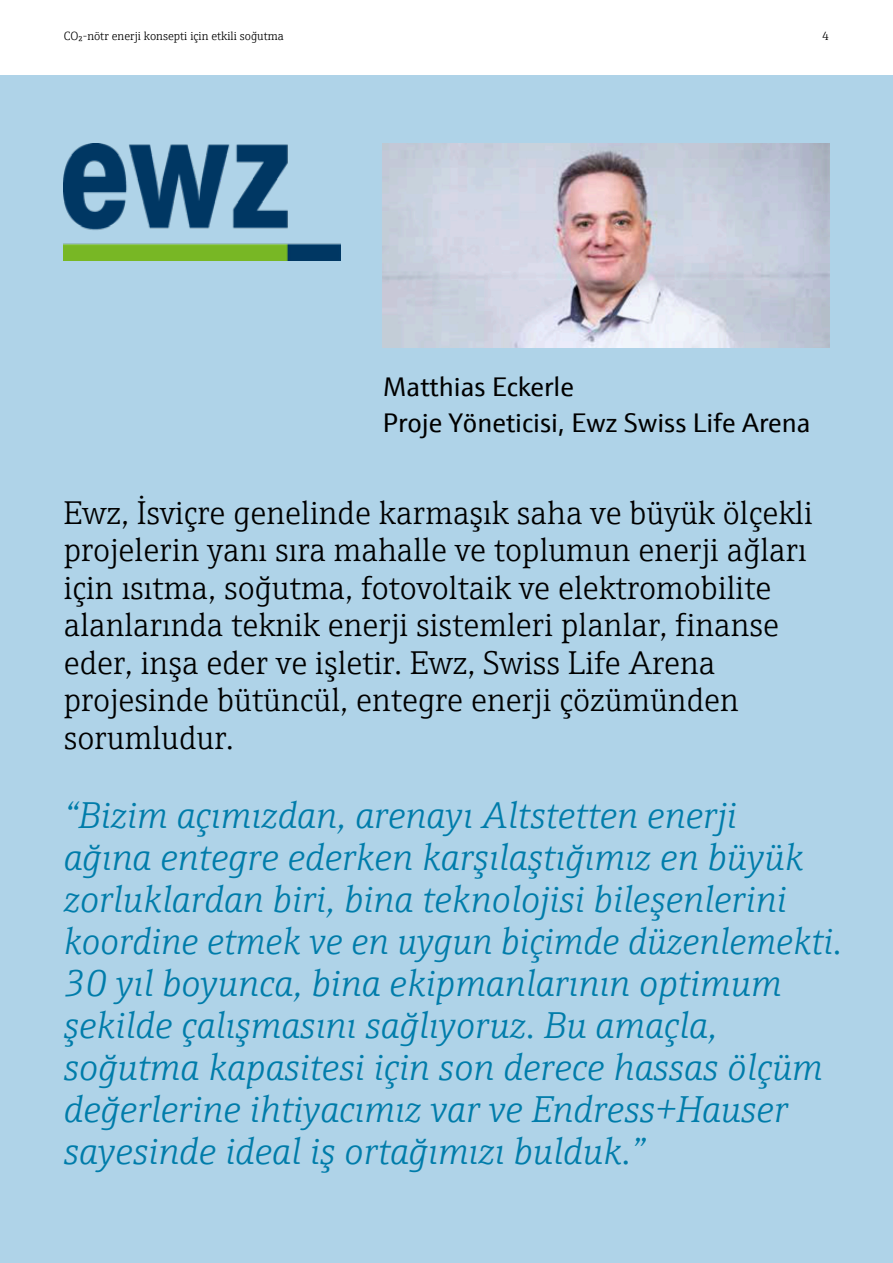
<style>
.page{position:relative;width:893px;height:1263px;background:#fff}
.page>*{position:absolute;margin:0;border:0;box-sizing:border-box;transform-origin:0 0}
.t1{font:italic 300 37.5px "E+H Serif";color:#007caa}
.t2{font:300 33px "E+H Serif";color:#000}
.t3{font:27px "E+H Sans";color:#000}
.t4{font:300 12px "E+H Serif";color:#000}
</style>
<div class="page">
<div style="left:0;top:75px;width:893px;height:1188px;background:#afd3e8"></div>
<img style="left:64px;top:144px;width:276px;height:116px">
<img style="left:383px;top:144px;width:446px;height:204px">
<p class="t4" style="left:64px;top:31px;width:222px">CO₂-nötr enerji konsepti için etkili soğutma</p>
<p class="t4" style="left:822px;top:31px;width:8px">4</p>
<p class="t3" style="left:383px;top:374px;width:193px">Matthias Eckerle</p>
<p class="t3" style="left:383px;top:410px;width:429px">Proje Yöneticisi, Ewz Swiss Life Arena</p>
<p class="t2" style="left:64px;top:497px;width:750px">Ewz, İsviçre genelinde karmaşık saha ve büyük ölçekli</p>
<p class="t2" style="left:64px;top:535px;width:744px">projelerin yanı sıra mahalle ve toplumun enerji ağları</p>
<p class="t2" style="left:64px;top:572px;width:709px">için ısıtma, soğutma, fotovoltaik ve elektromobilite</p>
<p class="t2" style="left:64px;top:610px;width:717px">alanlarında teknik enerji sistemleri planlar, finanse</p>
<p class="t2" style="left:64px;top:647px;width:653px">eder, inşa eder ve işletir. Ewz, Swiss Life Arena</p>
<p class="t2" style="left:64px;top:685px;width:677px">projesinde bütüncül, entegre enerji çözümünden</p>
<p class="t2" style="left:64px;top:722px;width:172px">sorumludur.</p>
<p class="t1" style="left:64px;top:798px;width:674px">“Bizim açımızdan, arenayı Altstetten enerji</p>
<p class="t1" style="left:64px;top:840px;width:741px">ağına entegre ederken karşılaştığımız en büyük</p>
<p class="t1" style="left:64px;top:882px;width:724px">zorluklardan biri, bina teknolojisi bileşenlerini</p>
<p class="t1" style="left:64px;top:924px;width:780px">koordine etmek ve en uygun biçimde düzenlemekti.</p>
<p class="t1" style="left:64px;top:966px;width:719px">30 yıl boyunca, bina ekipmanlarının optimum</p>
<p class="t1" style="left:64px;top:1008px;width:655px">şekilde çalışmasını sağlıyoruz. Bu amaçla,</p>
<p class="t1" style="left:64px;top:1050px;width:760px">soğutma kapasitesi için son derece hassas ölçüm</p>
<p class="t1" style="left:64px;top:1092px;width:726px">değerlerine ihtiyacımız var ve Endress+Hauser</p>
<p class="t1" style="left:64px;top:1134px;width:584px">sayesinde ideal iş ortağımızı bulduk.”</p>
</div>
